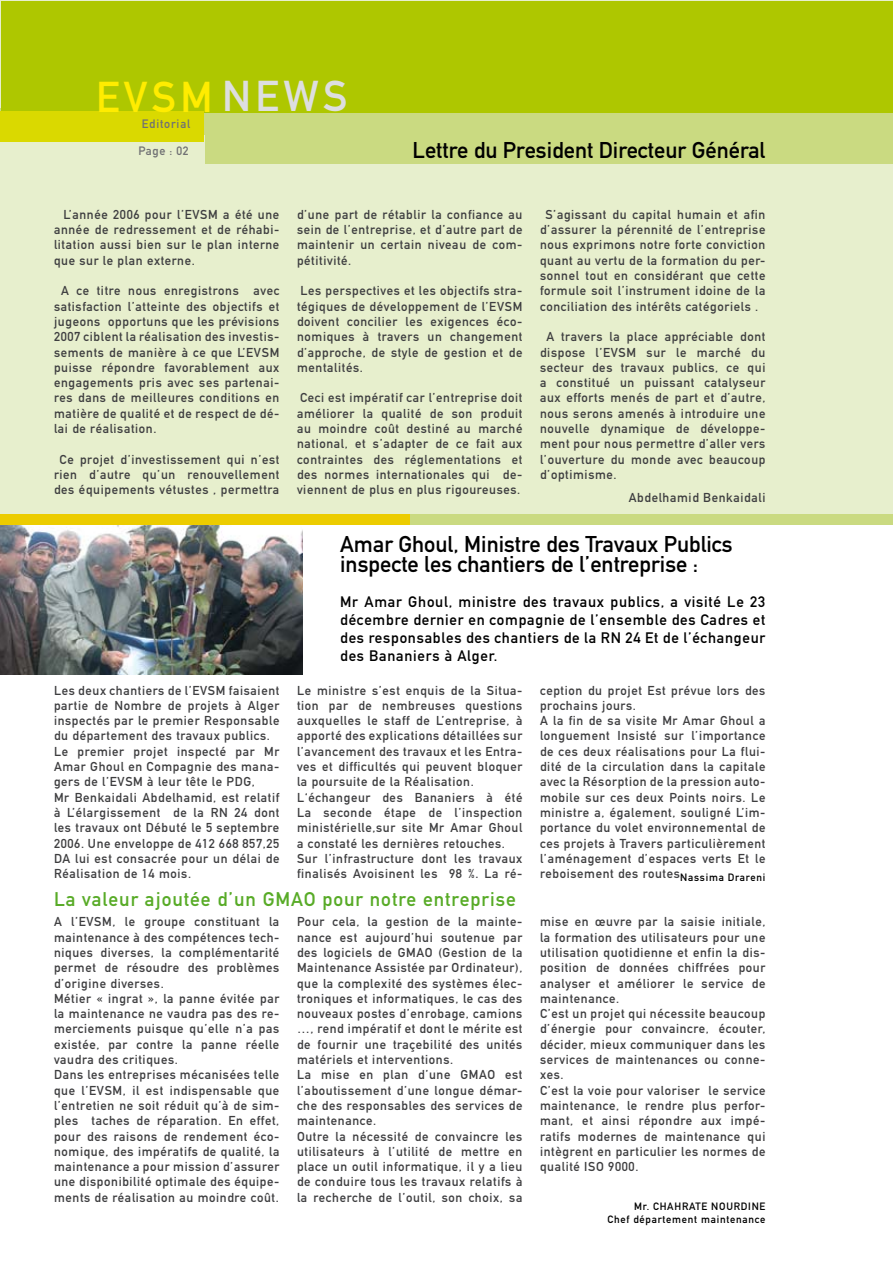
<style>
.page{position:relative;width:893px;height:1263px;background:#fff}
.page>*{position:absolute;margin:0;border:0;box-sizing:border-box;transform-origin:0 0}
.t1{font:42.45px "DIN Mittelschrift Std";letter-spacing:.1em;color:#ffec00}
.t2{font:22.5px/19.5px "DIN Mittelschrift Std";color:#000}
.t3{font:19.5px "DIN Mittelschrift Std";letter-spacing:.05em;color:#58ab27}
.t4{font:15px/18px "DIN Mittelschrift Std";letter-spacing:.05em;color:#000;text-align:justify}
.t5{font:12.75px/15.3px "DIN Mittelschrift Std";letter-spacing:.05em;color:#3e3e40}
.t6{font:12px "DIN Mittelschrift Std";letter-spacing:.07em;color:#707173}
.t7{font:10.5px/12.6px "DIN Mittelschrift Std";letter-spacing:.07em;color:#000;text-align:right}
.s1{color:#dddedf}
</style>
<div class="page">
<div style="left:0;top:0;width:893px;height:519px;background:#e7efcd"></div>
<div style="left:0;top:108px;width:893px;height:56px;background:#cada81"></div>
<img style="left:0;top:525px;width:302px;height:150px">
<div style="left:1px;top:1px;width:892px;height:111px;background:#aec700"></div>
<div style="left:0;top:135px;width:204px;height:29px;background:#e7efcd"></div>
<div style="left:1px;top:112px;width:203px;height:30px;background:#dad900"></div>
<div style="left:388px;top:514px;width:505px;height:11px;background:#cada81"></div>
<div style="left:0;top:514px;width:410px;height:11px;background:#eccc00"></div>
<h1 class="t1" style="left:96px;top:72px;width:253px">EVSM <span class="s1">NEWS</span></h1>
<p class="t6" style="left:142px;top:117px;width:50px">Editorial</p>
<p class="t6" style="left:138px;top:143px;width:52px">Page : 02</p>
<h2 class="t2" style="left:413px;top:141px;width:354px">Lettre du President Directeur Général</h2>
<p class="t5" style="left:54px;top:207px;width:227px;text-align:justify;text-indent:10px">L’année 2006 pour l’EVSM a été une année de redressement et de réhabi&shy;litation aussi bien sur le plan interne que sur le plan externe.</p>
<p class="t5" style="left:54px;top:283px;width:227px;text-align:justify;text-indent:7px">A ce titre nous enregistrons avec satisfaction l’atteinte des objectifs et jugeons opportuns que les prévisions 2007 ciblent la réalisation des investis&shy;sements de manière à ce que L’EVSM puisse répondre favorablement aux engagements pris avec ses partenai&shy;res dans de meilleures conditions en matière de qualité et de respect de dé&shy;lai de réalisation.</p>
<p class="t5" style="left:54px;top:452px;width:227px;text-align:center">Ce projet d’investissement qui n’est rien d’autre qu’un renouvellement des équipements vétustes , permettra</p>
<p class="t5" style="left:297px;top:207px;width:227px;text-align:justify">d’une part de rétablir la confiance au sein de l’entreprise, et d’autre part de maintenir un certain niveau de com&shy;pétitivité.</p>
<p class="t5" style="left:297px;top:283px;width:227px;text-align:justify">Les perspectives et les objectifs stra&shy;tégiques de développement de l’EVSM doivent concilier les exigences éco&shy;nomiques à travers un changement d’approche, de style de gestion et de mentalités.</p>
<p class="t5" style="left:297px;top:390px;width:227px;text-align:justify">Ceci est impératif car l’entreprise doit améliorer la qualité de son produit au moindre coût destiné au marché national, et s’adapter de ce fait aux contraintes des réglementations et des normes internationales qui de&shy;viennent de plus en plus rigoureuses.</p>
<p class="t5" style="left:540px;top:207px;width:227px;text-align:center">S’agissant du capital humain et afin d’assurer la pérennité de l’entreprise nous exprimons notre forte conviction quant au vertu de la formation du per&shy;sonnel tout en considérant que cette formule soit l’instrument idoine de la conciliation des intérêts catégoriels .</p>
<p class="t5" style="left:540px;top:329px;width:227px;text-align:justify;text-indent:6px">A travers la place appréciable dont dispose l’EVSM sur le marché du secteur des travaux publics, ce qui a constitué un puissant catalyseur aux efforts menés de part et d’autre, nous serons amenés à introduire une nouvelle dynamique de développe&shy;ment pour nous permettre d’aller vers l’ouverture du monde avec beaucoup d’optimisme.</p>
<p class="t5" style="left:629px;top:490px;width:138px">Abdelhamid Benkaidali</p>
<h2 class="t2" style="left:340px;top:535px;width:394px">Amar Ghoul, Ministre des Travaux Publics inspecte les chantiers de l’entreprise :</h2>
<p class="t4" style="left:340px;top:593px;width:427px">Mr Amar Ghoul, ministre des travaux publics, a visité Le 23 décembre dernier en compagnie de l’ensemble des Cadres et des responsables des chantiers de la RN 24 Et de l’échangeur des Bananiers à Alger.</p>
<p class="t5" style="left:54px;top:682px;width:227px">Les deux chantiers de l’EVSM faisaient partie de Nombre de projets à Alger inspectés par le premier Responsable du département des travaux publics.<br>Le premier projet inspecté par Mr Amar Ghoul en Compagnie des mana&shy;gers de l’EVSM à leur tête le PDG,<br>Mr Benkaidali Abdelhamid, est relatif à L’élargissement de la RN 24 dont les travaux ont Débuté le 5 septembre 2006. Une enveloppe de 412 668 857,25<br>DA lui est consacrée pour un délai de Réalisation de 14 mois.</p>
<p class="t5" style="left:297px;top:682px;width:227px">Le ministre s’est enquis de la Situa&shy;tion par de nembreuses questions auxquelles le staff de L’entreprise, à apporté des explications détaillées sur l’avancement des travaux et les Entra&shy;ves et difficultés qui peuvent bloquer la poursuite de la Réalisation.<br>L‘échangeur des Bananiers à été La seconde étape de l’inspection ministérielle,sur site Mr Amar Ghoul a constaté les dernières retouches.<br>Sur l’infrastructure dont les travaux finalisés Avoisinent les 98 %. La ré-</p>
<p class="t5" style="left:540px;top:682px;width:227px">ception du projet Est prévue lors des prochains jours.<br>A la fin de sa visite Mr Amar Ghoul a longuement Insisté sur l’importance de ces deux réalisations pour La flui&shy;dité de la circulation dans la capitale avec la Résorption de la pression auto&shy;mobile sur ces deux Points noirs. Le ministre a, également, souligné L’im&shy;portance du volet environnemental de ces projets à Travers particulièrement l’aménagement d’espaces verts Et le reboisement des routes.</p>
<h3 class="t3" style="left:54px;top:888px;width:463px">La valeur ajoutée d’un GMAO pour notre entreprise</h3>
<p class="t5" style="left:54px;top:914px;width:227px">A l’EVSM, le groupe constituant la maintenance à des compétences tech&shy;niques diverses, la complémentarité permet de résoudre des problèmes d’origine diverses.<br>Métier « ingrat », la panne évitée par la maintenance ne vaudra pas des re&shy;merciements puisque qu’elle n’a pas existée, par contre la panne réelle vaudra des critiques.<br>Dans les entreprises mécanisées telle que l’EVSM, il est indispensable que l’entretien ne soit réduit qu’à de sim&shy;ples taches de réparation. En effet, pour des raisons de rendement éco&shy;nomique, des impératifs de qualité, la maintenance a pour mission d’assurer une disponibilité optimale des équipe&shy;ments de réalisation au moindre coût.</p>
<p class="t5" style="left:297px;top:914px;width:227px">Pour cela, la gestion de la mainte&shy;nance est aujourd’hui soutenue par des logiciels de GMAO (Gestion de la Maintenance Assistée par Ordinateur), que la complexité des systèmes élec&shy;troniques et informatiques, le cas des nouveaux postes d’enrobage, camions …, rend impératif et dont le mérite est de fournir une traçebilité des unités matériels et interventions.<br>La mise en plan d’une GMAO est l’aboutissement d’une longue démar&shy;che des responsables des services de maintenance.<br>Outre la nécessité de convaincre les utilisateurs à l’utilité de mettre en place un outil informatique, il y a lieu de conduire tous les travaux relatifs à la recherche de l’outil, son choix, sa</p>
<p class="t5" style="left:540px;top:914px;width:227px">mise en œuvre par la saisie initiale, la formation des utilisateurs pour une utilisation quotidienne et enfin la dis&shy;position de données chiffrées pour analyser et améliorer le service de maintenance.<br>C’est un projet qui nécessite beaucoup d’énergie pour convaincre, écouter, décider, mieux communiquer dans les services de maintenances ou conne&shy;xes.<br>C’est la voie pour valoriser le service maintenance, le rendre plus perfor&shy;mant, et ainsi répondre aux impé&shy;ratifs modernes de maintenance qui intègrent en particulier les normes de qualité ISO 9000.</p>
<p class="t7" style="left:680px;top:871px;width:87px">Nassima Drareni</p>
<p class="t7" style="left:607px;top:1200px;width:159px">Mr. CHAHRATE NOURDINE<br>Chef département maintenance</p>
</div>
